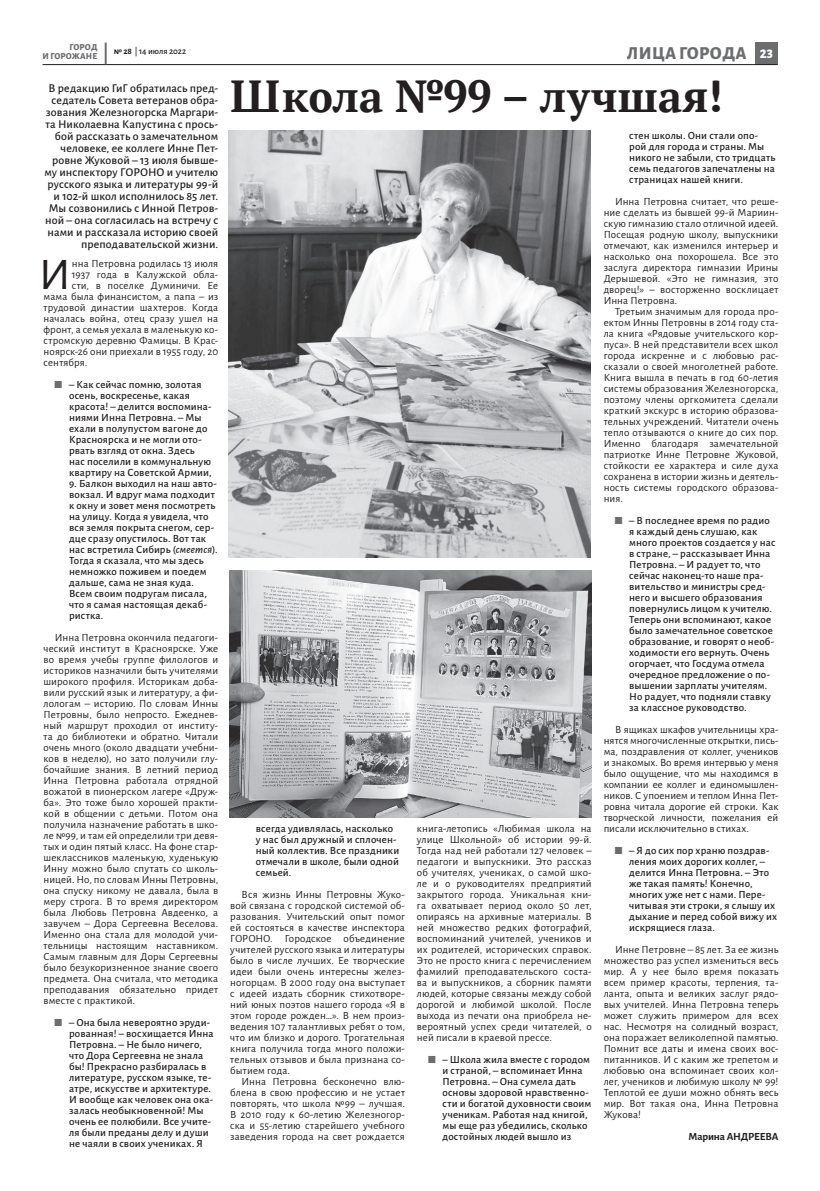
<style>
.page{position:relative;width:820px;height:1191px;background:#fff}
.page>*{position:absolute;margin:0;border:0;box-sizing:border-box;transform-origin:0 0}
.t1{font:700 48px "PT Astra Serif";color:#231f20}
.t2{font:45.3px "Alegreya Sans";color:#231f20}
.t3{font:800 18px "Alegreya Sans";letter-spacing:.02em;color:#6c6d70}
.t4{font:800 14px "Alegreya Sans";color:#fff}
.t5{font:500 12px/12px "Alegreya Sans";letter-spacing:.005em;color:#231f20;text-align:right}
.t6{font:11px/11px "Alegreya Sans";letter-spacing:.01em;color:#231f20;text-align:justify}
.t7{font:500 11px/11px "Alegreya Sans";letter-spacing:.01em;color:#231f20}
.t8{font:700 11px "Alegreya Sans";letter-spacing:-.02em;color:#231f20}
.t9{font:800 9px "Alegreya Sans";letter-spacing:.015em;color:#6c6d70}
.t10{font:500 9px "Alegreya Sans";color:#231f20}
.s1{font-weight:700}
.s2{color:#6c6d70}
.s3{font-style:italic}
</style>
<div class="page">
<div style="left:755px;top:43px;width:22px;height:22px;background:#6c6d70"></div>
<hr style="left:43px;top:64px;width:734px;height:1px;background:#231f20">
<hr style="left:105px;top:43px;width:2px;height:21px;background:#6c6d70">
<img style="left:229px;top:130px;width:361px;height:427px">
<img style="left:229px;top:570px;width:361px;height:247px">
<p class="t9" style="left:69px;top:40px;width:30px">ГОРОД</p>
<p class="t10" style="left:114px;top:45px;width:74px"><span class="s1">№ 28</span> | 14 июля 2022</p>
<p class="t9" style="left:43px;top:49px;width:56px">И ГОРОЖАНЕ</p>
<h3 class="t3" style="left:626px;top:40px;width:121px">ЛИЦА ГОРОДА</h3>
<p class="t5" style="left:44px;top:81px;width:175px">В редакцию ГиГ обратилась пред&shy;седатель Совета ветеранов обра&shy;зования Железногорска Маргари&shy;та Николаевна Капустина с прось&shy;бой рассказать о замечательном человеке, ее коллеге Инне Пет&shy;ровне Жуковой – 13 июля бывше&shy;му инспектору ГОРОНО и учителю русского языка и литературы 99-й и 102-й школ исполнилось 85 лет.<br>Мы созвонились с Инной Петров&shy;ной – она согласилась на встречу с нами и рассказала историю своей преподавательской жизни.</p>
<h2 class="t2" style="left:39px;top:243px;width:34px">И</h2>
<p class="t6" style="left:72px;top:257px;width:148px">нна Петровна родилась 13 июля</p>
<p class="t4" style="left:759px;top:43px;width:15px">23</p>
<h1 class="t1" style="left:229px;top:66px;width:496px">Школа №99 – лучшая!</h1>
<p class="t7" style="left:629px;top:129px;width:147px">стен школы. Они стали опо&shy;рой для города и страны. Мы никого не забыли, сто тридцать семь педагогов запечатлены на страницах нашей книги.</p>
<p class="t6" style="left:603px;top:195px;width:176px;text-indent:11px">Инна Петровна считает, что реше&shy;ние сделать из бывшей 99-й Мариин&shy;скую гимназию стало отличной идеей.<br>Посещая родную школу, выпускники отмечают, как изменился интерьер и насколько она похорошела. Все это заслуга директора гимназии Ирины Дерышевой. «Это не гимназия, это дворец!» – восторженно восклицает Инна Петровна.</p>
<p class="t6" style="left:603px;top:305px;width:176px;text-indent:11px">Третьим значимым для города про&shy;ектом Инны Петровны в 2014 году ста&shy;ла книга «Рядовые учительского кор&shy;пуса». В ней представители всех школ города искренне и с любовью рас&shy;сказали о своей многолетней работе.<br>Книга вышла в печать в год 60-летия системы образования Железногорска, поэтому члены оргкомитета сделали краткий экскурс в историю образова&shy;тельных учреждений. Читатели очень тепло отзываются о книге до сих пор.<br>Именно благодаря замечательной патриотке Инне Петровне Жуковой, стойкости ее характера и силе духа сохранена в истории жизнь и деятель&shy;ность системы городского образова&shy;ния.</p>
<p class="t7" style="left:629px;top:514px;width:148px;text-indent:-14px"><span class="s2">⬛</span> – В последнее время по радио я каждый день слушаю, как много проектов создается у нас в стране, – рассказывает Инна<br>Петровна. – И радует то, что сейчас наконец-то наше пра&shy;вительство и министры сред&shy;него и высшего образования повернулись лицом к учителю.<br>Теперь они вспоминают, какое было замечательное советское образование, и говорят о необ&shy;ходимости его вернуть. Очень огорчает, что Госдума отмела очередное предложение о по&shy;вышении зарплаты учителям.<br>Но радует, что подняли ставку за классное руководство.</p>
<p class="t6" style="left:603px;top:723px;width:176px;text-indent:11px">В ящиках шкафов учительницы хра&shy;нятся многочисленные открытки, пись&shy;ма, поздравления от коллег, учеников и знакомых. Во время интервью у меня было ощущение, что мы находимся в компании ее коллег и единомышлен&shy;ников. С упоением и теплом Инна Пет&shy;ровна читала дорогие ей строки. Как творческой личности, пожелания ей писали исключительно в стихах.</p>
<p class="t7" style="left:629px;top:844px;width:149px;text-indent:-14px"><span class="s2">⬛</span> – Я до сих пор храню поздрав&shy;ления моих дорогих коллег, – делится Инна Петровна. – Это же такая память! Конечно, многих уже нет с нами. Пере&shy;читывая эти строки, я слышу их дыхание и перед собой вижу их искрящиеся глаза.</p>
<p class="t6" style="left:603px;top:943px;width:176px;text-indent:11px">Инне Петровне – 85 лет. За ее жизнь множество раз успел измениться весь мир. А у нее было время показать всем пример красоты, терпения, та&shy;ланта, опыта и великих заслуг рядо&shy;вых учителей. Инна Петровна теперь может служить примером для всех нас. Несмотря на солидный возраст, она поражает великолепной памятью.<br>Помнит все даты и имена своих вос&shy;питанников. И с каким же трепетом и любовью она вспоминает своих кол&shy;лег, учеников и любимую школу № 99!<br>Теплотой ее души можно обнять весь мир. Вот такая она, Инна Петровна Жукова!</p>
<p class="t8" style="left:688px;top:1128px;width:91px">Марина АНДРЕЕВА</p>
<p class="t6" style="left:72px;top:268px;width:148px">1937 года в Калужской обла-</p>
<p class="t6" style="left:72px;top:279px;width:148px">сти, в поселке Думиничи. Ее</p>
<p class="t6" style="left:44px;top:290px;width:176px">мама была финансистом, а папа – из</p>
<p class="t6" style="left:44px;top:301px;width:176px">трудовой династии шахтеров. Когда</p>
<p class="t6" style="left:44px;top:312px;width:176px">началась война, отец сразу ушел на</p>
<p class="t6" style="left:44px;top:323px;width:176px">фронт, а семья уехала в маленькую ко-</p>
<p class="t6" style="left:44px;top:334px;width:176px">стромскую деревню Фамицы. В Крас-</p>
<p class="t6" style="left:44px;top:345px;width:176px">ноярск-26 они приехали в 1955 году, 20</p>
<p class="t6" style="left:44px;top:356px;width:45px">сентября.</p>
<p class="t7" style="left:69px;top:378px;width:144px;text-indent:-14px"><span class="s2">⬛</span> – Как сейчас помню, золотая осень, воскресенье, какая красота! – делится воспомина&shy;ниями Инна Петровна. – Мы ехали в полупустом вагоне до<br>Красноярска и не могли ото&shy;рвать взгляд от окна. Здесь нас поселили в коммунальную квартиру на Советской Армии,</p>
<p class="t7" style="left:69px;top:477px;width:150px">9. Балкон выходил на наш авто&shy;вокзал. И вдруг мама подходит к окну и зовет меня посмотреть на улицу. Когда я увидела, что вся земля покрыта снегом, сер&shy;дце сразу опустилось. Вот так нас встретила Сибирь (<span class="s3">смеется</span>).<br>Тогда я сказала, что мы здесь немножко поживем и поедем дальше, сама не зная куда.<br>Всем своим подругам писала, что я самая настоящая декаб&shy;ристка.</p>
<p class="t6" style="left:44px;top:631px;width:176px;text-indent:11px">Инна Петровна окончила педагоги&shy;ческий институт в Красноярске. Уже во время учебы группе филологов и историков назначили быть учителями широкого профиля. Историкам доба&shy;вили русский язык и литературу, а фи&shy;лологам – историю. По словам Инны Петровны, было непросто. Ежеднев&shy;ный маршрут проходил от институ&shy;та до библиотеки и обратно. Читали очень много (около двадцати учебни&shy;ков в неделю), но зато получили глу&shy;бочайшие знания. В летний период Инна Петровна работала отрядной вожатой в пионерском лагере «Друж&shy;ба». Это тоже было хорошей практи&shy;кой в общении с детьми. Потом она получила назначение работать в шко&shy;ле №99, и там ей определили три девя&shy;тых и один пятый класс. На фоне стар&shy;шеклассников маленькую, худенькую Инну можно было спутать со школь&shy;ницей. Но, по словам Инны Петровны, она спуску никому не давала, была в меру строга. В то время директором была Любовь Петровна Авдеенко, а завучем – Дора Сергеевна Веселова.<br>Именно она стала для молодой учи&shy;тельницы настоящим наставником.<br>Самым главным для Доры Сергеевны было безукоризненное знание своего предмета. Она считала, что методика преподавания обязательно придет вместе с практикой.</p>
<p class="t7" style="left:69px;top:1016px;width:146px;text-indent:-14px"><span class="s2">⬛</span> – Она была невероятно эруди&shy;рованная! – восхищается Инна<br>Петровна. – Не было ничего, что Дора Сергеевна не знала бы! Прекрасно разбиралась в литературе, русском языке, те&shy;атре, искусстве и архитектуре.<br>И вообще как человек она ока&shy;залась необыкновенной! Мы очень ее полюбили. Все учите&shy;ля были преданы делу и души не чаяли в своих учениках. Я</p>
<p class="t6" style="left:417px;top:822px;width:176px">книга-летопись «Любимая школа на улице Школьной» об истории 99-й.<br>Тогда над ней работали 127 человек – педагоги и выпускники. Это рассказ об учителях, учениках, о самой шко&shy;ле и о руководителях предприятий закрытого города. Уникальная кни&shy;га охватывает период около 50 лет, опираясь на архивные материалы. В ней множество редких фотографий, воспоминаний учителей, учеников и их родителей, исторических справок.<br>Это не просто книга с перечислением фамилий преподавательского соста&shy;ва и выпускников, а сборник памяти людей, которые связаны между собой дорогой и любимой школой. После выхода из печати она приобрела не&shy;вероятный успех среди читателей, о ней писали в краевой прессе.</p>
<p class="t7" style="left:442px;top:1053px;width:150px;text-indent:-14px"><span class="s2">⬛</span> – Школа жила вместе с городом и страной, – вспоминает Инна<br>Петровна. – Она сумела дать основы здоровой нравственно&shy;сти и богатой духовности своим ученикам. Работая над книгой, мы еще раз убедились, сколько достойных людей вышло из</p>
<p class="t7" style="left:256px;top:822px;width:145px">всегда удивлялась, насколько у нас был дружный и сплочен&shy;ный коллектив. Все праздники отмечали в школе, были одной семьей.</p>
<p class="t6" style="left:230px;top:888px;width:176px;text-indent:11px">Вся жизнь Инны Петровны Жуко&shy;вой связана с городской системой об&shy;разования. Учительский опыт помог ей состояться в качестве инспектора ГОРОНО. Городское объединение учителей русского языка и литературы было в числе лучших. Ее творческие идеи были очень интересны желез&shy;ногорцам. В 2000 году она выступает с идеей издать сборник стихотворе&shy;ний юных поэтов нашего города «Я в этом городе рожден…». В нем произ&shy;ведения 107 талантливых ребят о том, что им близко и дорого. Трогательная книга получила тогда много положи&shy;тельных отзывов и была признана со&shy;бытием года.</p>
<p class="t6" style="left:230px;top:1075px;width:176px;text-indent:11px">Инна Петровна бесконечно влю&shy;блена в свою профессию и не устает повторять, что школа №99 – лучшая.<br>В 2010 году к 60-летию Железногор&shy;ска и 55-летию старейшего учебного заведения города на свет рождается</p>
</div>
